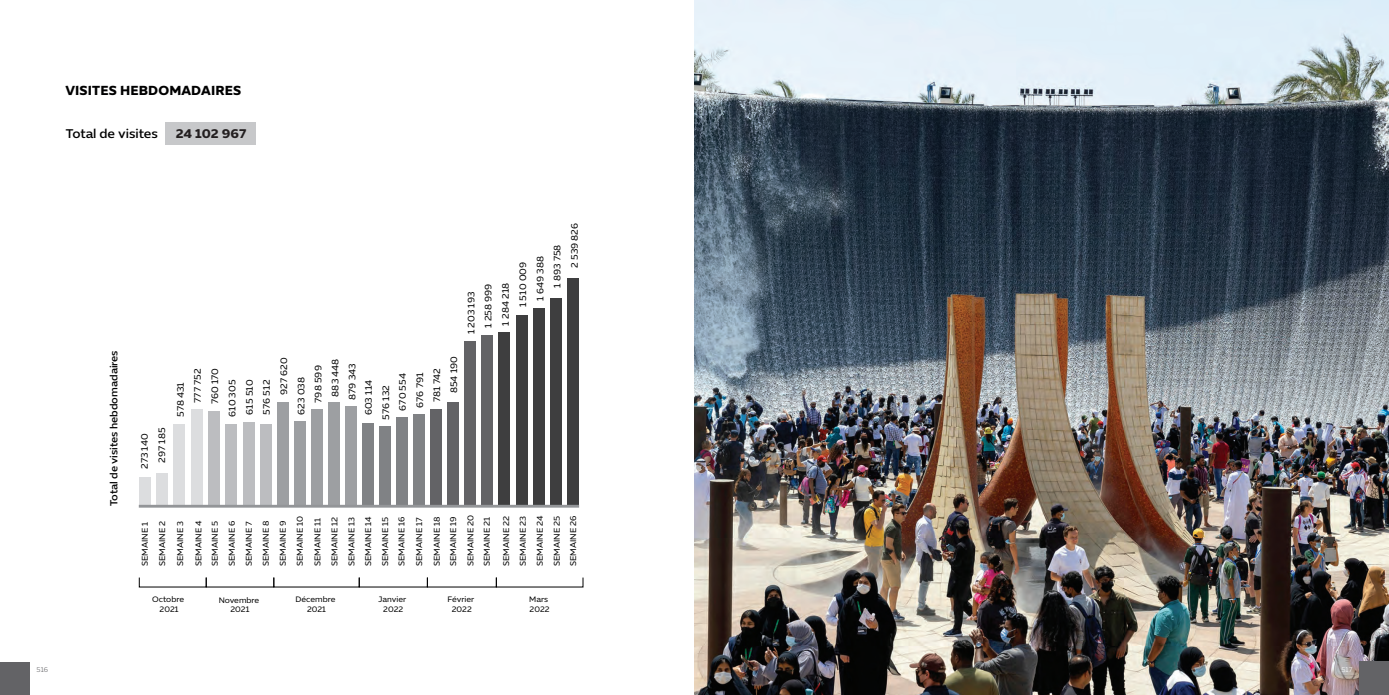
<style>
.page{position:relative;width:1389px;height:695px;background:#fff}
.page>*{position:absolute;margin:0;border:0;box-sizing:border-box;transform-origin:0 0}
.t1{font:700 13.39px "Expo Sans";letter-spacing:.01em;color:#000001}
.t2{font:500 12.86px "Expo Sans Std";color:#000001}
.t3{font:700 12.86px "Expo Sans";color:#231f20}
.t4{font:500 10.5px "Expo Sans Std";color:#000001}
.t5{font:9.54px/17.2px "Expo Sans";color:#000001}
.t6{font:8.58px/17px "Expo Sans";letter-spacing:.01em;color:#000001}
.t7{font:8.05px/9.7px "Expo Sans";color:#000001;text-align:center}
.t8{font:300 7px "Expo Sans Std";color:#636366}
.t9{font:300 7px "Expo Sans Std";color:#fff}
</style>
<div class="page">
<div style="left:0;top:661px;width:30px;height:33px;background:#636366"></div>
<img style="left:694px;top:0;width:695px;height:694px">
<div style="left:1359px;top:661px;width:30px;height:33px;background:#636366"></div>
<div style="left:173px;top:424px;width:12px;height:82px;background:#dcdddf"></div>
<div style="left:191px;top:409px;width:12px;height:97px;background:#dcdddf"></div>
<div style="left:208px;top:411px;width:12px;height:95px;background:#bcbdc0"></div>
<div style="left:277px;top:402px;width:12px;height:104px;background:#9d9fa2"></div>
<div style="left:294px;top:420px;width:12px;height:86px;background:#9d9fa2"></div>
<div style="left:311px;top:409px;width:12px;height:97px;background:#9d9fa2"></div>
<div style="left:328px;top:402px;width:12px;height:104px;background:#9d9fa2"></div>
<div style="left:345px;top:406px;width:12px;height:100px;background:#9d9fa2"></div>
<div style="left:516px;top:315px;width:11px;height:191px;background:#3e3e3f"></div>
<div style="left:533px;top:308px;width:12px;height:198px;background:#3e3e3f"></div>
<div style="left:567px;top:278px;width:12px;height:228px;background:#3e3e3f"></div>
<div style="left:165px;top:122px;width:91px;height:23px;background:#c7c8ca"></div>
<div style="left:139px;top:477px;width:12px;height:29px;background:#dcdddf"></div>
<div style="left:156px;top:473px;width:12px;height:33px;background:#dcdddf"></div>
<div style="left:225px;top:424px;width:12px;height:82px;background:#bcbdc0"></div>
<div style="left:243px;top:422px;width:12px;height:84px;background:#bcbdc0"></div>
<div style="left:260px;top:424px;width:12px;height:82px;background:#bcbdc0"></div>
<div style="left:362px;top:423px;width:12px;height:83px;background:#808285"></div>
<div style="left:379px;top:426px;width:12px;height:80px;background:#808285"></div>
<div style="left:396px;top:417px;width:12px;height:89px;background:#808285"></div>
<div style="left:413px;top:414px;width:12px;height:92px;background:#808285"></div>
<div style="left:430px;top:409px;width:12px;height:97px;background:#636366"></div>
<div style="left:447px;top:402px;width:12px;height:104px;background:#636366"></div>
<div style="left:464px;top:341px;width:12px;height:165px;background:#636366"></div>
<div style="left:481px;top:335px;width:12px;height:171px;background:#636366"></div>
<div style="left:498px;top:332px;width:12px;height:174px;background:#3e3e3f"></div>
<div style="left:550px;top:298px;width:12px;height:208px;background:#3e3e3f"></div>
<hr style="left:139px;top:504px;width:440px;height:3px;background:#939598">
<h1 class="t1" style="left:65px;top:82px;width:177px">VISITES HEBDOMADAIRES</h1>
<h2 class="t2" style="left:66px;top:126px;width:93px">Total de visites</h2>
<h2 class="t3" style="left:176px;top:126px;width:72px">24 102 967</h2>
<p class="t4" style="left:108px;top:506px;width:157px;rotate:-90deg">Total de visites hebdomadaires</p>
<p class="t5" style="left:136px;top:462px;width:37px;text-indent:-6px;rotate:-90deg">273 140<br>297 185</p>
<p class="t5" style="left:172px;top:417px;width:36px;rotate:-90deg">578 431</p>
<p class="t5" style="left:189px;top:402px;width:35px;rotate:-90deg">777 752</p>
<p class="t5" style="left:206px;top:404px;width:38px;rotate:-90deg">760 170</p>
<p class="t5" style="left:224px;top:417px;width:39px;rotate:-90deg">610 305</p>
<p class="t5" style="left:241px;top:414px;width:37px;rotate:-90deg">615 510</p>
<p class="t5" style="left:258px;top:414px;width:36px;rotate:-90deg">576 512</p>
<p class="t5" style="left:275px;top:395px;width:39px;rotate:-90deg">927 620</p>
<p class="t5" style="left:293px;top:414px;width:39px;rotate:-90deg">623 038</p>
<p class="t5" style="left:310px;top:402px;width:39px;rotate:-90deg">798 599</p>
<p class="t5" style="left:326px;top:396px;width:39px;rotate:-90deg">883 448</p>
<p class="t5" style="left:344px;top:399px;width:38px;rotate:-90deg">879 343</p>
<p class="t5" style="left:360px;top:415px;width:37px;rotate:-90deg">603 114</p>
<p class="t5" style="left:377px;top:420px;width:36px;rotate:-90deg">576 132</p>
<p class="t5" style="left:394px;top:410px;width:39px;rotate:-90deg">670 554</p>
<p class="t5" style="left:411px;top:407px;width:37px;rotate:-90deg">676 791</p>
<p class="t5" style="left:428px;top:402px;width:35px;rotate:-90deg">781 742</p>
<p class="t5" style="left:445px;top:393px;width:39px;rotate:-90deg">854 190</p>
<p class="t5" style="left:462px;top:334px;width:44px;rotate:-90deg">1 203 193</p>
<p class="t5" style="left:480px;top:328px;width:46px;rotate:-90deg">1 258 999</p>
<p class="t5" style="left:497px;top:325px;width:44px;rotate:-90deg">1 284 218</p>
<p class="t5" style="left:514px;top:307px;width:47px;rotate:-90deg">1 510 009</p>
<p class="t5" style="left:532px;top:300px;width:46px;rotate:-90deg">1 649 388</p>
<p class="t5" style="left:549px;top:288px;width:45px;rotate:-90deg">1 893 758</p>
<p class="t5" style="left:566px;top:268px;width:47px;rotate:-90deg">2 539 826</p>
<p class="t6" style="left:171px;top:566px;width:48px;line-height:18.5px;rotate:-90deg">SEMAINE 3<br>SEMAINE 4</p>
<p class="t6" style="left:206px;top:566px;width:52px;rotate:-90deg">SEMAINE 5<br>SEMAINE 6<br>SEMAINE 7<br>SEMAINE 8<br>SEMAINE 9<br>SEMAINE 10</p>
<p class="t6" style="left:309px;top:566px;width:52px;rotate:-90deg">SEMAINE 11<br>SEMAINE 12<br>SEMAINE 13<br>SEMAINE 14<br>SEMAINE 15</p>
<p class="t6" style="left:393px;top:566px;width:52px;line-height:17.6px;text-align:justify;rotate:-90deg">SEMAINE 16<br>SEMAINE 17<br>SEMAINE 18</p>
<p class="t6" style="left:445px;top:566px;width:53px;line-height:16.7px;rotate:-90deg">SEMAINE 19<br>SEMAINE 20<br>SEMAINE 21</p>
<p class="t6" style="left:498px;top:566px;width:53px;text-align:justify;rotate:-90deg">SEMAINE 22<br>SEMAINE 23<br>SEMAINE 24<br>SEMAINE 25<br>SEMAINE 26</p>
<p class="t6" style="left:136px;top:566px;width:47px;line-height:17.3px;rotate:-90deg">SEMAINE 1<br>SEMAINE 2</p>
<p class="t7" style="left:152px;top:594px;width:33px">Octobre<br>2021</p>
<p class="t7" style="left:219px;top:594px;width:42px">Novembre<br>2021</p>
<p class="t7" style="left:296px;top:594px;width:42px">Décembre<br>2021</p>
<p class="t7" style="left:379px;top:594px;width:29px">Janvier<br>2022</p>
<p class="t7" style="left:447px;top:594px;width:28px">Février<br>2022</p>
<p class="t7" style="left:529px;top:594px;width:22px;text-align:left">Mars<br>2022</p>
<p class="t8" style="left:37px;top:666px;width:13px">516</p>
<p class="t9" style="left:1341px;top:666px;width:12px">517</p>
</div>
